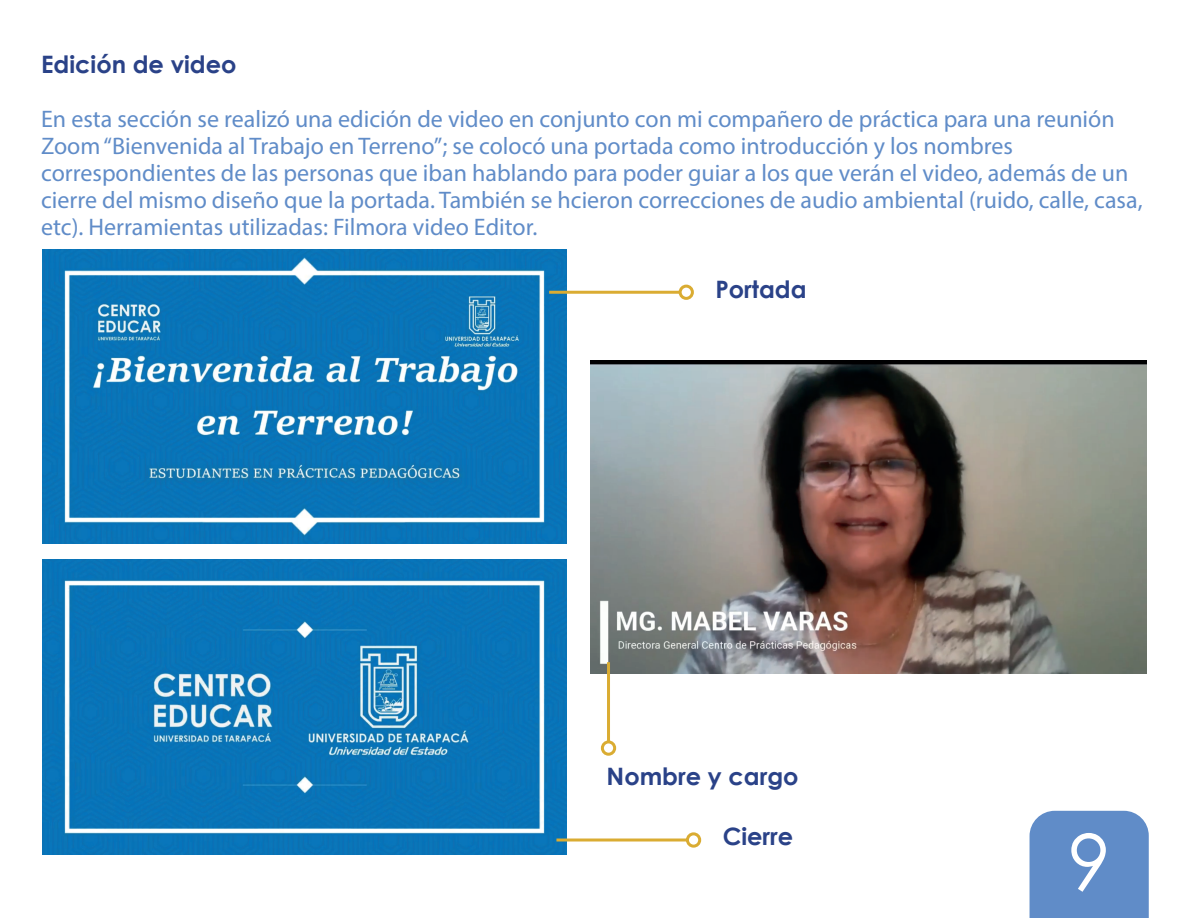
<style>
.page{position:relative;width:1188px;height:918px;background:#fff}
.page>*{position:absolute;margin:0;border:0;box-sizing:border-box;transform-origin:0 0}
.t1{font:78px "Century Gothic";color:#fff}
.t2{font:24px/27px "Myriad Pro";color:#608cc8}
.t3{font:700 24px "Century Gothic";color:#2a4288}
</style>
<div class="page">
<div style="left:1030px;top:811px;width:119px;height:107px;background:#608cc8"></div>
<img style="left:43px;top:249px;width:524px;height:295px">
<img style="left:590px;top:361px;width:557px;height:313px">
<img style="left:43px;top:560px;width:524px;height:295px">
<hr style="left:549px;top:291px;width:131px;height:3px;background:#daac32">
<div style="left:679px;top:285px;width:15px;height:15px;border:3px solid #daac32;border-radius:50%"></div>
<hr style="left:556px;top:839px;width:131px;height:3px;background:#daac32">
<div style="left:686px;top:832px;width:15px;height:16px;border:3px solid #daac32;border-radius:50%"></div>
<hr style="left:607px;top:662px;width:3px;height:80px;background:#daac32">
<div style="left:601px;top:740px;width:15px;height:16px;border:3px solid #daac32;border-radius:50%"></div>
<p class="t3" style="left:41px;top:46px;width:197px">Edición de video</p>
<p class="t2" style="left:41px;top:105px;width:1103px">En esta sección se realizó una edición de video en conjunto con mi compañero de práctica para una reunión Zoom “Bienvenida al Trabajo en Terreno”; se colocó una portada como introducción y los nombres correspondientes de las personas que iban hablando para poder guiar a los que verán el video, además de un cierre del mismo diseño que la portada. También se hcieron correcciones de audio ambiental (ruido, calle, casa, etc). Herramientas utilizadas: Filmora video Editor.</p>
<p class="t3" style="left:715px;top:271px;width:93px">Portada</p>
<p class="t3" style="left:607px;top:758px;width:193px">Nombre y cargo</p>
<p class="t3" style="left:723px;top:818px;width:72px">Cierre</p>
<h1 class="t1" style="left:1068px;top:808px;width:45px">9</h1>
</div>
